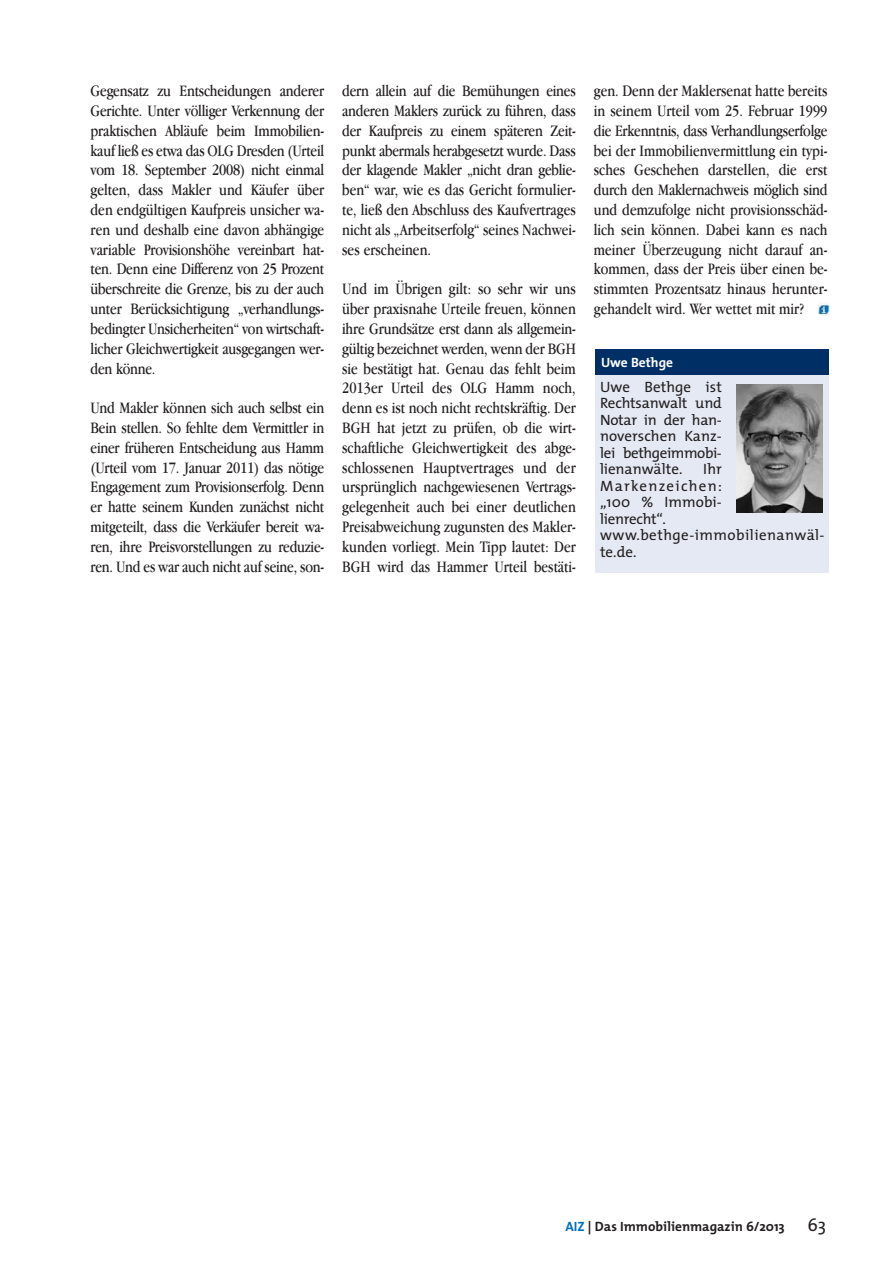
<style>
.page{position:relative;width:893px;height:1263px;background:#fff}
.page>*{position:absolute;margin:0;border:0;box-sizing:border-box;transform-origin:0 0}
.t1{font:18px "The Mix";color:#231f20}
.t2{font:16.5px/19.8px "Apple Garamond";color:#231f20;text-align:justify}
.t3{font:15px/16.5px "The Mix";letter-spacing:.005em;color:#231f20;text-align:justify}
.t4{font:15px/16.5px "The Mix";letter-spacing:.03em;color:#231f20}
.t5{font:700 13.5px "The Mix";color:#231f20}
.t6{font:700 13.5px "The Mix";color:#fff}
.s1{color:#0071bc}
</style>
<div class="page">
<img style="left:818px;top:302px;width:12px;height:14px">
<div style="left:596px;top:373px;width:233px;height:200px;background:#e4e9f4"></div>
<div style="left:595px;top:349px;width:234px;height:26px;background:#002f66"></div>
<img style="left:737px;top:385px;width:86px;height:127px">
<p class="t2" style="left:91px;top:82px;width:235px">Gegensatz zu Entscheidungen anderer Gerichte. Unter völliger Verkennung der praktischen Abläufe beim Immobilien&shy;kauf ließ es etwa das OLG Dresden (Urteil vom 18. September 2008) nicht einmal gelten, dass Makler und Käufer über den endgültigen Kaufpreis unsicher wa&shy;ren und deshalb eine davon abhängige variable Provisionshöhe vereinbart hat&shy;ten. Denn eine Differenz von 25 Prozent überschreite die Grenze, bis zu der auch unter Berücksichtigung „verhandlungs&shy;bedingter Unsicherheiten“ von wirtschaft&shy;licher Gleichwertigkeit ausgegangen wer&shy;den könne.</p>
<p class="t2" style="left:91px;top:399px;width:235px">Und Makler können sich auch selbst ein Bein stellen. So fehlte dem Vermittler in einer früheren Entscheidung aus Hamm (Urteil vom 17. Januar 2011) das nötige Engagement zum Provisionserfolg. Denn er hatte seinem Kunden zunächst nicht mitgeteilt, dass die Verkäufer bereit wa&shy;ren, ihre Preisvorstellungen zu reduzie&shy;ren. Und es war auch nicht auf seine, son-</p>
<p class="t2" style="left:342px;top:82px;width:235px">dern allein auf die Bemühungen eines anderen Maklers zurück zu führen, dass der Kaufpreis zu einem späteren Zeit&shy;punkt abermals herabgesetzt wurde. Dass der klagende Makler „nicht dran geblie&shy;ben“ war, wie es das Gericht formulier&shy;te, ließ den Abschluss des Kaufvertrages nicht als „Arbeitserfolg“ seines Nachwei&shy;ses erscheinen.</p>
<p class="t2" style="left:342px;top:280px;width:235px">Und im Übrigen gilt: so sehr wir uns über praxisnahe Urteile freuen, können ihre Grundsätze erst dann als allgemein&shy;gültig bezeichnet werden, wenn der BGH sie bestätigt hat. Genau das fehlt beim 2013er Urteil des OLG Hamm noch, denn es ist noch nicht rechtskräftig. Der BGH hat jetzt zu prüfen, ob die wirt&shy;schaftliche Gleichwertigkeit des abge&shy;schlossenen Hauptvertrages und der ursprünglich nachgewiesenen Vertrags&shy;gelegenheit auch bei einer deutlichen Preisabweichung zugunsten des Makler&shy;kunden vorliegt. Mein Tipp lautet: Der BGH wird das Hammer Urteil bestäti-</p>
<p class="t2" style="left:594px;top:82px;width:235px">gen. Denn der Maklersenat hatte bereits in seinem Urteil vom 25. Februar 1999 die Erkenntnis, dass Verhandlungserfolge bei der Immobilienvermittlung ein typi&shy;sches Geschehen darstellen, die erst durch den Maklernachweis möglich sind und demzufolge nicht provisionsschäd&shy;lich sein können. Dabei kann es nach meiner Überzeugung nicht darauf an&shy;kommen, dass der Preis über einen be&shy;stimmten Prozentsatz hinaus herunter&shy;gehandelt wird. Wer wettet mit mir?</p>
<p class="t6" style="left:601px;top:356px;width:73px">Uwe Bethge</p>
<p class="t3" style="left:600px;top:379px;width:123px">Uwe Bethge ist Rechtsanwalt und Notar in der han&shy;noverschen Kanz&shy;lei bethgeimmobi&shy;lienanwälte.</p>
<p class="t4" style="left:600px;top:462px;width:226px;text-indent:103px">Ihr<br>Markenzeichen:<br>„100 % Immobi-<br>lienrecht“. www.bethge-immobilienanwäl&shy;te.de.</p>
<p class="t5" style="left:565px;top:1220px;width:221px"><span class="s1">AIZ</span> | Das Immobilienmagazin 6/2013</p>
<p class="t1" style="left:807px;top:1216px;width:20px">63</p>
</div>
